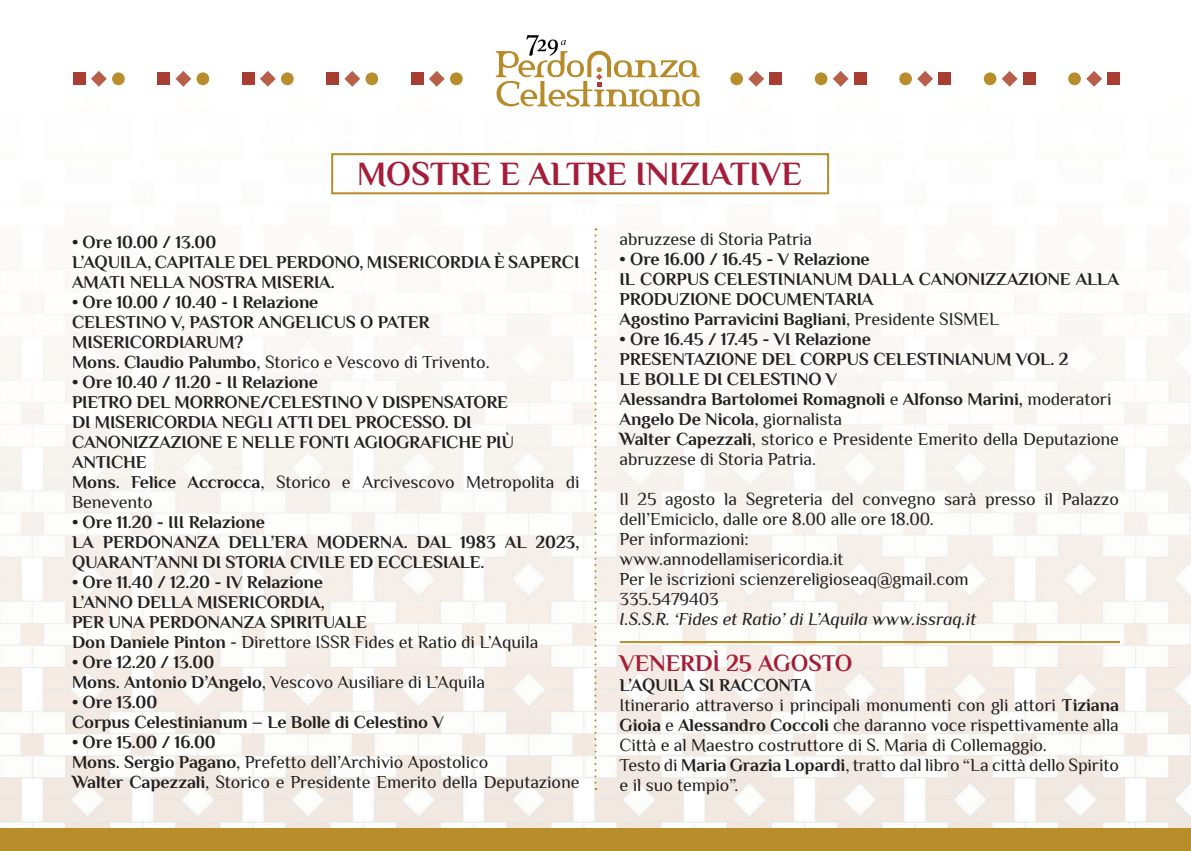
<style>
.page{position:relative;width:1191px;height:851px;background:#fff}
.page>*{position:absolute;margin:0;border:0;box-sizing:border-box;transform-origin:0 0}
.t1{font:700 34px "Philosopher";color:#a51e39}
.t2{font:700 24px "Philosopher";color:#a51e39}
.t3{font:700 18px/20px "Philosopher";letter-spacing:-.005em;color:#231f20}
.t4{font:18px/20px "Philosopher";letter-spacing:-.005em;color:#231f20}
.t5{font:italic 18px "Philosopher";letter-spacing:-.005em;color:#231f20}
.s1{font-weight:400}
.s2{font-weight:700}
</style>
<div class="page">
<img style="left:0;top:51px;width:1191px;height:777px">
<div style="left:331px;top:153px;width:498px;height:41px;border:2px solid #b78d2c"></div>
<svg style="left:594px;top:228px;width:2px;height:561px"></svg>
<div style="left:73px;top:72px;width:13px;height:13px;background:#a83d31"></div>
<svg style="left:91px;top:71px;width:34px;height:16px"></svg>
<svg style="left:197px;top:72px;width:12px;height:13px"></svg>
<div style="left:157px;top:72px;width:13px;height:13px;background:#a83d31"></div>
<svg style="left:175px;top:71px;width:16px;height:16px"></svg>
<div style="left:242px;top:72px;width:13px;height:13px;background:#a83d31"></div>
<svg style="left:260px;top:71px;width:34px;height:16px"></svg>
<div style="left:326px;top:72px;width:13px;height:13px;background:#a83d31"></div>
<svg style="left:344px;top:71px;width:34px;height:16px"></svg>
<div style="left:411px;top:72px;width:13px;height:13px;background:#a83d31"></div>
<svg style="left:429px;top:71px;width:33px;height:16px"></svg>
<svg style="left:1068px;top:72px;width:12px;height:13px"></svg>
<div style="left:1107px;top:72px;width:13px;height:13px;background:#a83d31"></div>
<svg style="left:1086px;top:71px;width:16px;height:16px"></svg>
<div style="left:1022px;top:72px;width:13px;height:13px;background:#a83d31"></div>
<svg style="left:983px;top:71px;width:34px;height:16px"></svg>
<div style="left:938px;top:72px;width:13px;height:13px;background:#a83d31"></div>
<svg style="left:899px;top:71px;width:34px;height:16px"></svg>
<div style="left:853px;top:72px;width:13px;height:13px;background:#a83d31"></div>
<svg style="left:815px;top:71px;width:33px;height:16px"></svg>
<div style="left:769px;top:72px;width:13px;height:13px;background:#a83d31"></div>
<svg style="left:730px;top:71px;width:34px;height:16px"></svg>
<svg style="left:496px;top:35px;width:203px;height:72px"></svg>
<div style="left:0;top:828px;width:1191px;height:22px;background:#b78e2b"></div>
<hr style="left:620px;top:641px;width:500px;height:2px;background:#b78d2c">
<h1 class="t1" style="left:357px;top:151px;width:446px">MOSTRE E ALTRE INIZIATIVE</h1>
<p class="t3" style="left:72px;top:231px;width:509px">• Ore 10.00 / 13.00<br>L’AQUILA, CAPITALE DEL PERDONO, MISERICORDIA È SAPERCI<br>AMATI NELLA NOSTRA MISERIA.</p>
<p class="t3" style="left:72px;top:291px;width:419px">• Ore 10.00 / 10.40 - I Relazione<br>CELESTINO V, PASTOR ANGELICUS O PATER MISERICORDIARUM?<br>Mons. Claudio Palumbo<span class="s1">, Storico e Vescovo di Trivento.</span></p>
<p class="t3" style="left:72px;top:371px;width:509px">• Ore 10.40 / 11.20 - II Relazione<br>PIETRO DEL MORRONE/CELESTINO V DISPENSATORE<br>DI MISERICORDIA NEGLI ATTI DEL PROCESSO. DI CANONIZZAZIONE E NELLE FONTI AGIOGRAFICHE PIÙ ANTICHE<br>Mons. Felice Accrocca<span class="s1">, Storico e Arcivescovo Metropolita di Benevento</span></p>
<p class="t3" style="left:72px;top:511px;width:509px">• Ore 11.20 - III Relazione<br>LA PERDONANZA DELL’ERA MODERNA. DAL 1983 AL 2023,<br>QUARANT’ANNI DI STORIA CIVILE ED ECCLESIALE.</p>
<p class="t3" style="left:72px;top:571px;width:468px">• Ore 11.40 / 12.20 - IV Relazione<br>L’ANNO DELLA MISERICORDIA,<br>PER UNA PERDONANZA SPIRITUALE<br>Don Daniele Pinton <span class="s1">- Direttore ISSR Fides et Ratio di L’Aquila</span></p>
<p class="t3" style="left:72px;top:651px;width:415px">• Ore 12.20 / 13.00<br>Mons. Antonio D’Angelo<span class="s1">, Vescovo Ausiliare di L’Aquila</span></p>
<p class="t3" style="left:72px;top:691px;width:373px">• Ore 13.00<br>Corpus Celestinianum – Le Bolle di Celestino V</p>
<p class="t4" style="left:72px;top:732px;width:509px"><span class="s2">• Ore 15.00 / 16.00<br>Mons. Sergio Pagano</span>, Prefetto dell’Archivio Apostolico<br><span class="s2">Walter Capezzali</span>, Storico e Presidente Emerito della Deputazione</p>
<p class="t4" style="left:619px;top:229px;width:194px">abruzzese di Storia Patria</p>
<p class="t3" style="left:619px;top:248px;width:501px">• Ore 16.00 / 16.45 - V Relazione<br>IL CORPUS CELESTINIANUM DALLA CANONIZZAZIONE ALLA PRODUZIONE DOCUMENTARIA<br>Agostino Parravicini Bagliani<span class="s1">, Presidente SISMEL</span></p>
<p class="t3" style="left:619px;top:328px;width:501px">• Ore 16.45 / 17.45 - VI Relazione<br>PRESENTAZIONE DEL CORPUS CELESTINIANUM VOL. 2<br>LE BOLLE DI CELESTINO V<br>Alessandra Bartolomei Romagnoli <span class="s1">e</span> Alfonso Marini, <span class="s1">moderatori </span>Angelo De Nicola<span class="s1">, giornalista<br></span>Walter Capezzali<span class="s1">, storico e Presidente Emerito della Deputazione abruzzese di Storia Patria.</span></p>
<p class="t4" style="left:619px;top:489px;width:501px">Il 25 agosto la Segreteria del convegno sarà presso il Palazzo dell’Emiciclo, dalle ore 8.00 alle ore 18.00.<br>Per informazioni:<br>www.annodellamisericordia.it<br>Per le iscrizioni scienzereligioseaq@gmail.com<br>335.5479403</p>
<p class="t5" style="left:619px;top:607px;width:358px">I.S.S.R. ‘Fides et Ratio’ di L’Aquila www.issraq.it</p>
<h2 class="t2" style="left:619px;top:646px;width:234px">VENERDÌ 25 AGOSTO</h2>
<p class="t4" style="left:619px;top:675px;width:501px"><span class="s2">L’AQUILA SI RACCONTA<br></span>Itinerario attraverso i principali monumenti con gli attori <span class="s2">Tiziana Gioia</span> e <span class="s2">Alessandro Coccoli</span> che daranno voce rispettivamente alla Città e al Maestro costruttore di S. Maria di Collemaggio.<br>Testo di <span class="s2">Maria Grazia Lopardi</span>, tratto dal libro “La città dello Spirito e il suo tempio”.</p>
</div>
